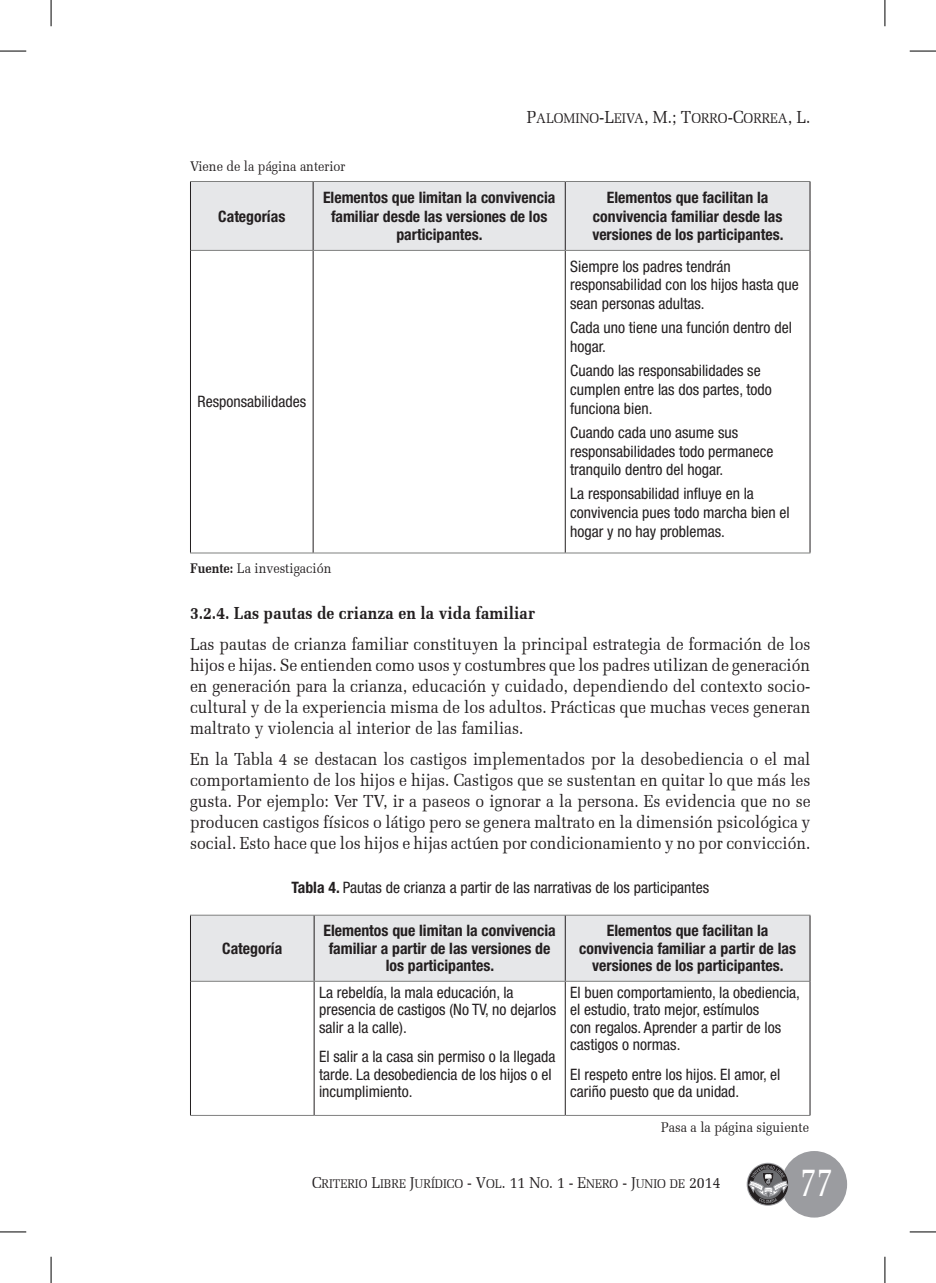
<style>
.page{position:relative;width:936px;height:1283px;background:#fff}
.page>*{position:absolute;margin:0;border:0;box-sizing:border-box;transform-origin:0 0}
.t1{font:42px "Melior";color:#fff;scale:.7 1}
.t2{font:17.5px/21px "Melior";color:#231f20;text-align:justify;scale:.9 1}
.t3{font:700 17.5px "Melior";color:#231f20;scale:.9 1}
.t4{font:condensed 15.75px/18.9px "Helvetica Neue LT Pro";color:#231f20}
.t5{font:700 condensed 15.75px/18.9px "Helvetica Neue LT Std";color:#231f20;text-align:center}
.t6{font:14px "Melior";color:#231f20;scale:.9 1}
.t7{font:14px "Melior SC800";color:#231f20;scale:.9 1}
.t8{font:12.6px "Melior SC800";color:#231f20;scale:.9 1}
.s1{font-size:17.5px}
.s2{font-weight:700}
.s3{font-family:"Helvetica Neue LT Std";font-weight:700}
.s4{font-size:15.75px}
</style>
<div class="page">
<div style="left:781px;top:1151px;width:66px;height:66px;background:#9b9ca0;border-radius:50%"></div>
<svg style="left:746px;top:1163px;width:43px;height:43px"></svg>
<div style="left:748px;top:1164px;width:39px;height:40px;border:1px solid #231f20;border-radius:50%"></div>
<svg style="left:748px;top:1165px;width:40px;height:38px"></svg>
<div style="left:191px;top:182px;width:618px;height:68px;background:#e6e7e9"></div>
<hr style="left:190px;top:181px;width:123px;height:1px;background:#7f807f">
<hr style="left:313px;top:181px;width:252px;height:1px;background:#7f807f">
<hr style="left:565px;top:181px;width:245px;height:1px;background:#7f807f">
<hr style="left:191px;top:250px;width:122px;height:1px;background:#7f807f">
<hr style="left:313px;top:250px;width:252px;height:1px;background:#7f807f">
<hr style="left:565px;top:250px;width:244px;height:1px;background:#7f807f">
<hr style="left:190px;top:552px;width:123px;height:1px;background:#7f807f">
<hr style="left:313px;top:552px;width:252px;height:1px;background:#7f807f">
<hr style="left:565px;top:552px;width:245px;height:1px;background:#7f807f">
<hr style="left:190px;top:182px;width:1px;height:68px;background:#231f20">
<hr style="left:313px;top:182px;width:1px;height:68px;background:#231f20">
<hr style="left:565px;top:182px;width:1px;height:68px;background:#231f20">
<hr style="left:809px;top:182px;width:1px;height:68px;background:#231f20">
<hr style="left:190px;top:250px;width:1px;height:302px;background:#231f20">
<hr style="left:313px;top:251px;width:1px;height:301px;background:#231f20">
<hr style="left:565px;top:251px;width:1px;height:301px;background:#231f20">
<hr style="left:809px;top:250px;width:1px;height:302px;background:#231f20">
<div style="left:191px;top:916px;width:618px;height:65px;background:#e6e7e9"></div>
<hr style="left:190px;top:915px;width:124px;height:1px;background:#7f807f">
<hr style="left:314px;top:915px;width:251px;height:1px;background:#7f807f">
<hr style="left:565px;top:915px;width:245px;height:1px;background:#7f807f">
<hr style="left:190px;top:915px;width:1px;height:66px;background:#231f20">
<hr style="left:314px;top:915px;width:1px;height:66px;background:#231f20">
<hr style="left:565px;top:915px;width:1px;height:66px;background:#231f20">
<hr style="left:809px;top:915px;width:1px;height:66px;background:#231f20">
<hr style="left:191px;top:981px;width:123px;height:1px;background:#7f807f">
<hr style="left:314px;top:981px;width:251px;height:1px;background:#7f807f">
<hr style="left:565px;top:981px;width:244px;height:1px;background:#7f807f">
<hr style="left:190px;top:1115px;width:124px;height:1px;background:#7f807f">
<hr style="left:314px;top:1115px;width:251px;height:1px;background:#7f807f">
<hr style="left:565px;top:1115px;width:245px;height:1px;background:#7f807f">
<hr style="left:190px;top:981px;width:1px;height:134px;background:#231f20">
<hr style="left:314px;top:982px;width:1px;height:133px;background:#231f20">
<hr style="left:565px;top:982px;width:1px;height:133px;background:#231f20">
<hr style="left:809px;top:981px;width:1px;height:134px;background:#231f20">
<svg style="left:0;top:51px;width:26px;height:1px"></svg>
<svg style="left:909px;top:51px;width:26px;height:1px"></svg>
<svg style="left:0;top:1231px;width:26px;height:1px"></svg>
<svg style="left:909px;top:1231px;width:26px;height:1px"></svg>
<svg style="left:51px;top:0;width:1px;height:26px"></svg>
<svg style="left:51px;top:1256px;width:1px;height:27px"></svg>
<svg style="left:884px;top:0;width:1px;height:26px"></svg>
<svg style="left:884px;top:1256px;width:1px;height:27px"></svg>
<p class="t6" style="left:190px;top:158px;width:174px">Viene de la página anterior</p>
<p class="t7" style="left:526px;top:110px;width:317px"><span class="s1">P</span>ALOMINO<span class="s1">-L</span>EIVA<span class="s1">, M.; T</span>ORRO<span class="s1">-C</span>ORREA<span class="s1">, L.</span></p>
<p class="t5" style="left:218px;top:206px;width:69px">Categorías</p>
<p class="t4" style="left:197px;top:392px;width:110px">Responsabilidades</p>
<p class="t5" style="left:323px;top:187px;width:234px">Elementos que limitan la convivencia familiar desde las versiones de los participantes.</p>
<p class="t5" style="left:592px;top:187px;width:193px">Elementos que facilitan la convivencia familiar desde las versiones de los participantes.</p>
<p class="t4" style="left:570px;top:256px;width:230px">Siempre los padres tendrán responsabilidad con los hijos hasta que sean personas adultas.</p>
<p class="t4" style="left:570px;top:318px;width:223px">Cada uno tiene una función dentro del hogar.</p>
<p class="t4" style="left:570px;top:361px;width:203px">Cuando las responsabilidades se cumplen entre las dos partes, todo funciona bien.</p>
<p class="t4" style="left:570px;top:422px;width:205px">Cuando cada uno asume sus responsabilidades todo permanece tranquilo dentro del hogar.</p>
<p class="t4" style="left:570px;top:484px;width:221px">La responsabilidad influye en la convivencia pues todo marcha bien el hogar y no hay problemas.</p>
<p class="t6" style="left:190px;top:560px;width:159px"><span class="s2">Fuente:</span> La investigación</p>
<p class="t3" style="left:190px;top:603px;width:385px">3.2.4. Las pautas de crianza en la vida familiar</p>
<p class="t2" style="left:190px;top:634px;width:691px">Las pautas de crianza familiar constituyen la principal estrategia de formación de los hijos e hijas. Se entienden como usos y costumbres que los padres utilizan de generación en generación para la crianza, educación y cuidado, dependiendo del contexto socio&shy;cultural y de la experiencia misma de los adultos. Prácticas que muchas veces generan maltrato y violencia al interior de las familias.</p>
<p class="t2" style="left:190px;top:749px;width:691px">En la Tabla 4 se destacan los castigos implementados por la desobediencia o el mal comportamiento de los hijos e hijas. Castigos que se sustentan en quitar lo que más les gusta. Por ejemplo: Ver TV, ir a paseos o ignorar a la persona. Es evidencia que no se producen castigos físicos o látigo pero se genera maltrato en la dimensión psicológica y social. Esto hace que los hijos e hijas actúen por condicionamiento y no por convicción.</p>
<p class="t4" style="left:291px;top:878px;width:419px"><span class="s3">Tabla 4.</span> Pautas de crianza a partir de las narrativas de los participantes</p>
<p class="t5" style="left:222px;top:938px;width:62px">Categoría</p>
<p class="t5" style="left:323px;top:922px;width:234px;line-height:17.5px">Elementos que limitan la convivencia familiar a partir de las versiones de los participantes.</p>
<p class="t5" style="left:579px;top:922px;width:218px;line-height:17.5px">Elementos que facilitan la convivencia familiar a partir de las versiones de los participantes.</p>
<p class="t4" style="left:319px;top:983px;width:238px;line-height:17.5px">La rebeldía, la mala educación, la presencia de castigos (No TV, no dejarlos salir a la calle).</p>
<p class="t4" style="left:319px;top:1048px;width:238px;line-height:17.5px">El salir a la casa sin permiso o la llegada tarde. La desobediencia de los hijos o el incumplimiento.</p>
<p class="t4" style="left:570px;top:983px;width:231px;line-height:17.5px">El buen comportamiento, la obediencia, el estudio, trato mejor, estímulos<br>con regalos. Aprender a partir de los castigos o normas.</p>
<p class="t4" style="left:570px;top:1065px;width:212px;line-height:17.5px">El respeto entre los hijos. El amor, el cariño puesto que da unidad.</p>
<p class="t6" style="left:661px;top:1119px;width:166px">Pasa a la página siguiente</p>
<p class="t8" style="left:312px;top:1176px;width:455px"><span class="s4">C</span>RITERIO <span class="s4">L</span>IBRE <span class="s4">J</span>URÍDICO <span class="s4">- V</span>OL<span class="s4">. 11 N</span>O<span class="s4">. 1 - E</span>NERO <span class="s4">- J</span>UNIO DE <span class="s4">2014</span></p>
<h1 class="t1" style="left:800px;top:1157px;width:48px">77</h1>
</div>
